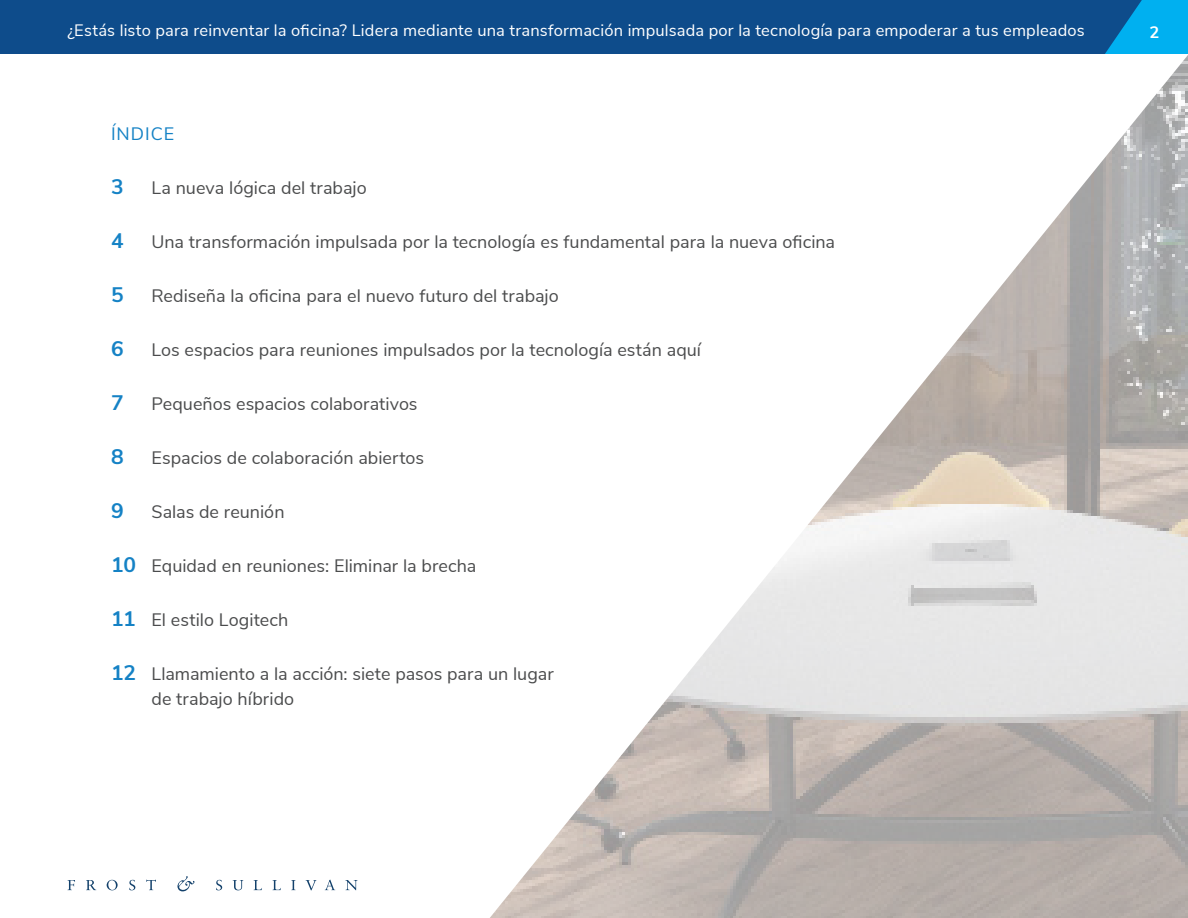
<style>
.page{position:relative;width:1188px;height:918px;background:#fff}
.page>*{position:absolute;margin:0;border:0;box-sizing:border-box;transform-origin:0 0}
.t1{font:700 21px "Nunito Sans";color:#1582c5}
.t2{font:18px/25.5px "Nunito Sans";color:#4b4c4d}
.BR__TOC_Title{font:18px "Nunito Sans";letter-spacing:.055em;color:#1582c5}
.t3{font:16.5px "Nunito Sans";letter-spacing:.01em;color:#fff}
.t4{font:700 16.5px "Nunito Sans";color:#fff}
.s1{font-weight:700;font-size:21px;color:#1582c5}
</style>
<div class="page">
<div style="left:0;top:0;width:1105px;height:54px;background:#0e4c8b"></div>
<svg style="left:1105px;top:0;width:83px;height:54px;background:#0399d9"></svg>
<svg style="left:68px;top:880px;width:7px;height:10px"></svg>
<svg style="left:86px;top:880px;width:10px;height:10px"></svg>
<svg style="left:107px;top:880px;width:11px;height:10px"></svg>
<svg style="left:129px;top:880px;width:6px;height:10px"></svg>
<svg style="left:146px;top:880px;width:10px;height:10px"></svg>
<svg style="left:216px;top:880px;width:6px;height:10px"></svg>
<svg style="left:233px;top:880px;width:10px;height:10px"></svg>
<svg style="left:254px;top:880px;width:8px;height:10px"></svg>
<svg style="left:273px;top:880px;width:8px;height:10px"></svg>
<svg style="left:291px;top:880px;width:5px;height:10px"></svg>
<svg style="left:306px;top:880px;width:10px;height:10px"></svg>
<svg style="left:325px;top:880px;width:10px;height:10px"></svg>
<svg style="left:345px;top:880px;width:13px;height:10px"></svg>
<svg style="left:177px;top:876px;width:17px;height:15px"></svg>
<img style="left:490px;top:55px;width:698px;height:863px">
<p class="t3" style="left:68px;top:18px;width:1019px">¿Estás listo para reinventar la oficina? Lidera mediante una transformación impulsada por la tecnología para empoderar a tus empleados</p>
<p class="t4" style="left:1150px;top:20px;width:11px">2</p>
<p class="BR__TOC_Title" style="left:111px;top:120px;width:65px">ÍNDICE</p>
<p class="t1" style="left:111px;top:171px;width:14px">3</p>
<p class="t2" style="left:151px;top:174px;width:217px">La nueva lógica del trabajo</p>
<p class="t1" style="left:111px;top:225px;width:14px">4</p>
<p class="t2" style="left:152px;top:228px;width:685px">Una transformación impulsada por la tecnología es fundamental para la nueva oficina</p>
<p class="t1" style="left:111px;top:279px;width:14px">5</p>
<p class="t2" style="left:152px;top:282px;width:409px">Rediseña la oficina para el nuevo futuro del trabajo</p>
<p class="t1" style="left:111px;top:333px;width:14px">6</p>
<p class="t2" style="left:151px;top:336px;width:551px">Los espacios para reuniones impulsados por la tecnología están aquí</p>
<p class="t1" style="left:111px;top:387px;width:14px">7</p>
<p class="t2" style="left:151px;top:390px;width:268px">Pequeños espacios colaborativos</p>
<p class="t1" style="left:111px;top:441px;width:14px">8</p>
<p class="t2" style="left:151px;top:444px;width:274px">Espacios de colaboración abiertos</p>
<p class="t1" style="left:111px;top:495px;width:14px">9</p>
<p class="t2" style="left:151px;top:498px;width:135px">Salas de reunión</p>
<p class="t2" style="left:111px;top:552px;width:367px"><span class="s1">10</span> Equidad en reuniones: Eliminar la brecha</p>
<p class="t2" style="left:111px;top:606px;width:179px"><span class="s1">11</span> El estilo Logitech</p>
<p class="t2" style="left:152px;top:660px;width:404px;text-indent:-40px"><span class="s1">12</span> Llamamiento a la acción: siete pasos para un lugar de trabajo híbrido</p>
</div>
